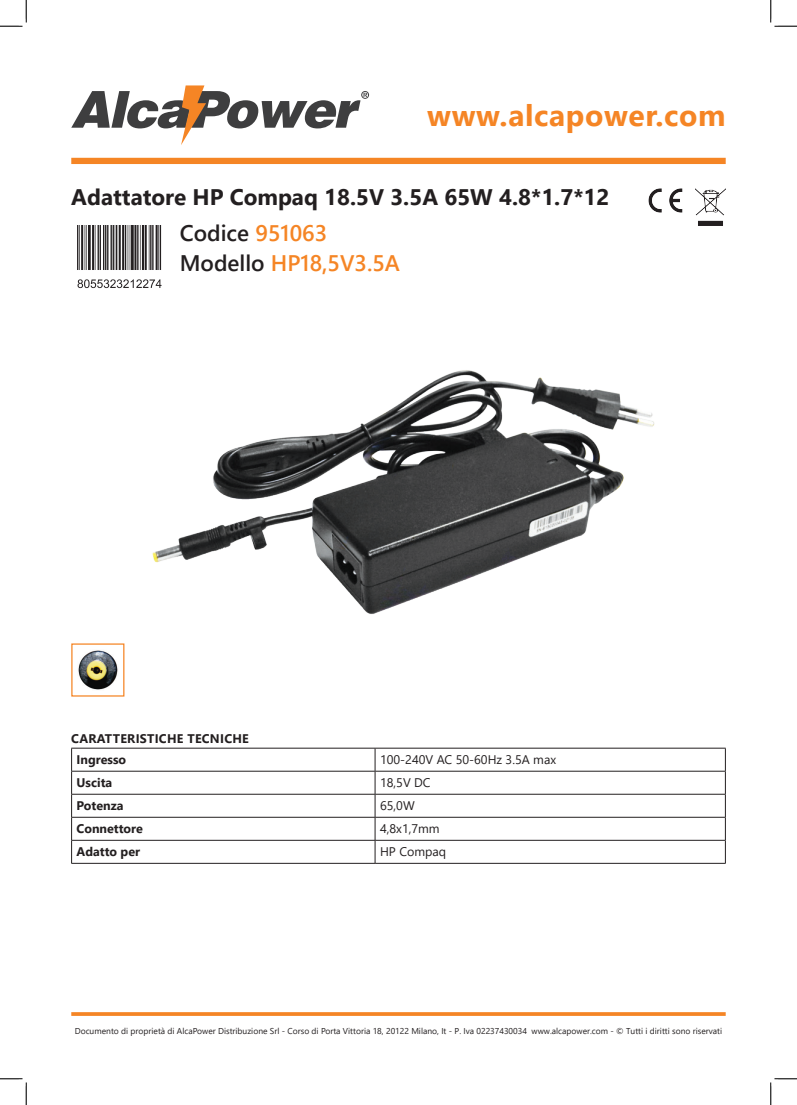
<style>
.page{position:relative;width:797px;height:1105px;background:#fff}
.page>*{position:absolute;margin:0;border:0;box-sizing:border-box;transform-origin:0 0}
.t1{font:700 30px "Segoe UI";letter-spacing:.02em;color:#f58525}
.t2{font:700 22.5px "Segoe UI";color:#231f20}
.t3{font:600 22.5px "Segoe UI";color:#f58525}
.t4{font:600 22.5px "Segoe UI";color:#231f20}
.t5{font:12.5px "Segoe UI";color:#231f20}
.t6{font:700 12.5px "Segoe UI";color:#231f20}
.t7{font:700 12.5px "Segoe UI";letter-spacing:.02em;color:#231f20}
.t8{font:8.5px "Segoe UI";color:#231f20}
.s1{color:#f58525}
.s2{color:#231f20}
</style>
<div class="page">
<svg style="left:71px;top:85px;width:298px;height:60px"></svg>
<div style="left:71px;top:158px;width:654px;height:6px;background:#f58525"></div>
<svg style="left:71px;top:1012px;width:654px;height:4px;background:#f58c32"></svg>
<img style="left:77px;top:225px;width:85px;height:64px">
<img style="left:648px;top:188px;width:35px;height:25px">
<img style="left:695px;top:188px;width:30px;height:37px">
<hr style="left:71px;top:748px;width:304px;height:1px;background:#231f20">
<hr style="left:375px;top:748px;width:350px;height:1px;background:#231f20">
<hr style="left:71px;top:771px;width:304px;height:1px;background:#231f20">
<hr style="left:375px;top:771px;width:350px;height:1px;background:#231f20">
<hr style="left:71px;top:794px;width:304px;height:1px;background:#231f20">
<hr style="left:375px;top:794px;width:350px;height:1px;background:#231f20">
<hr style="left:71px;top:817px;width:304px;height:1px;background:#231f20">
<hr style="left:375px;top:817px;width:350px;height:1px;background:#231f20">
<hr style="left:71px;top:840px;width:304px;height:1px;background:#231f20">
<svg style="left:71px;top:748px;width:1px;height:115px"></svg>
<hr style="left:375px;top:840px;width:350px;height:1px;background:#231f20">
<svg style="left:375px;top:748px;width:1px;height:115px"></svg>
<svg style="left:725px;top:748px;width:1px;height:115px"></svg>
<hr style="left:71px;top:863px;width:304px;height:1px;background:#231f20">
<hr style="left:375px;top:863px;width:350px;height:1px;background:#231f20">
<img style="left:152px;top:370px;width:503px;height:244px">
<img style="left:78px;top:650px;width:40px;height:40px">
<svg style="left:0;top:0;width:27px;height:27px"></svg>
<svg style="left:0;top:1078px;width:27px;height:27px"></svg>
<svg style="left:770px;top:0;width:27px;height:27px"></svg>
<svg style="left:770px;top:1078px;width:27px;height:27px"></svg>
<h1 class="t1" style="left:427px;top:87px;width:300px">www.alcapower.com</h1>
<p class="t2" style="left:71px;top:175px;width:539px">Adattatore HP Compaq 18.5V 3.5A 65W 4.8*1.7*12</p>
<p class="t4" style="left:180px;top:212px;width:149px">Codice <span class="s1">951063</span></p>
<p class="t3" style="left:180px;top:242px;width:222px"><span class="s2">Modello</span> HP18,5V3.5A</p>
<p class="t7" style="left:71px;top:727px;width:179px">CARATTERISTICHE TECNICHE</p>
<p class="t6" style="left:77px;top:748px;width:51px">Ingresso</p>
<p class="t5" style="left:380px;top:748px;width:178px">100-240V AC 50-60Hz 3.5A max</p>
<p class="t6" style="left:77px;top:771px;width:37px">Uscita</p>
<p class="t5" style="left:380px;top:771px;width:52px">18,5V DC</p>
<p class="t6" style="left:77px;top:794px;width:48px">Potenza</p>
<p class="t5" style="left:380px;top:794px;width:36px">65,0W</p>
<p class="t6" style="left:77px;top:817px;width:68px">Connettore</p>
<p class="t5" style="left:380px;top:817px;width:61px">4,8x1,7mm</p>
<p class="t6" style="left:77px;top:840px;width:65px">Adatto per</p>
<p class="t5" style="left:380px;top:840px;width:68px">HP Compaq</p>
<p class="t8" style="left:75px;top:1023px;width:649px">Documento di proprietà di AlcaPower Distribuzione Srl - Corso di Porta Vittoria 18, 20122 Milano, It - P. Iva 02237430034 www.alcapower.com - © Tutti i diritti sono riservati</p>
</div>
